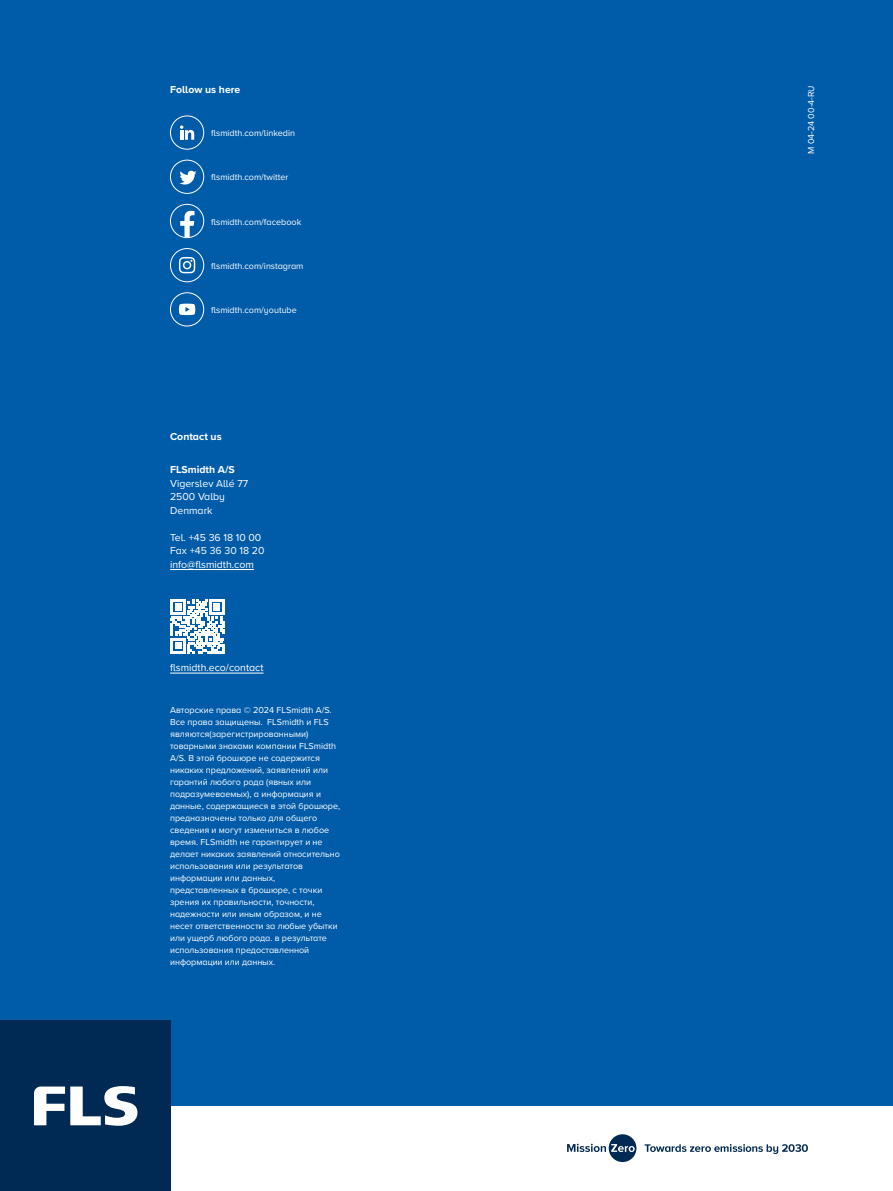
<style>
.page{position:relative;width:893px;height:1191px;background:#fff}
.page>*{position:absolute;margin:0;border:0;box-sizing:border-box;transform-origin:0 0}
.t1{font:10.5px/13.5px "Proxima Nova";color:#fff}
.t2{font:700 10.5px "Proxima Nova";color:#fff}
.t3{font:9px/12px "Proxima Nova";color:#fff}
</style>
<div class="page">
<div style="left:0;top:0;width:893px;height:1106px;background:#005ca9"></div>
<svg style="left:567px;top:1134px;width:69px;height:28px"></svg>
<svg style="left:645px;top:1144px;width:163px;height:10px"></svg>
<div style="left:170px;top:160px;width:34px;height:34px;border:1px solid #fff;border-radius:50%"></div>
<svg style="left:179px;top:170px;width:17px;height:14px"></svg>
<div style="left:170px;top:248px;width:34px;height:34px;border:1px solid #fff;border-radius:50%"></div>
<svg style="left:179px;top:257px;width:16px;height:16px"></svg>
<div style="left:170px;top:292px;width:34px;height:34px;border:1px solid #fff;border-radius:50%"></div>
<svg style="left:179px;top:304px;width:16px;height:11px"></svg>
<div style="left:170px;top:116px;width:34px;height:34px;border:1px solid #fff;border-radius:50%"></div>
<svg style="left:180px;top:125px;width:14px;height:15px"></svg>
<svg style="left:180px;top:211px;width:15px;height:27px"></svg>
<div style="left:170px;top:204px;width:34px;height:34px;border:1px solid #fff;border-radius:50%"></div>
<hr style="left:170px;top:673px;width:93px;height:1px;background:#fff">
<hr style="left:170px;top:569px;width:84px;height:1px;background:#fff">
<svg style="left:171px;top:599px;width:53px;height:54px"></svg>
<div style="left:0;top:1020px;width:170px;height:171px;background:#002a53"></div>
<svg style="left:34px;top:1086px;width:103px;height:39px"></svg>
<p class="t2" style="left:170px;top:82px;width:72px">Follow us here</p>
<p class="t3" style="left:211px;top:127px;width:85px">flsmidth.com/linkedin</p>
<p class="t3" style="left:211px;top:171px;width:79px">flsmidth.com/twitter</p>
<p class="t3" style="left:211px;top:215px;width:92px">flsmidth.com/facebook</p>
<p class="t3" style="left:211px;top:259px;width:94px">flsmidth.com/instagram</p>
<p class="t3" style="left:211px;top:303px;width:87px">flsmidth.com/youtube</p>
<p class="t2" style="left:170px;top:429px;width:53px">Contact us</p>
<p class="t2" style="left:170px;top:462px;width:66px">FLSmidth A/S</p>
<p class="t1" style="left:170px;top:476px;width:80px">Vigerslev Allé 77<br>2500 Valby<br>Denmark</p>
<p class="t1" style="left:170px;top:530px;width:96px">Tel. +45 36 18 10 00<br>Fax +45 36 30 18 20 info@flsmidth.com</p>
<p class="t1" style="left:170px;top:660px;width:95px">flsmidth.eco/contact</p>
<p class="t3" style="left:170px;top:704px;width:172px">Авторские права © 2024 FLSmidth A/S.<br>Все права защищены. FLSmidth и FLS являются(зарегистрированными) товарными знаками компании FLSmidth A/S. В этой брошюре не содержится никаких предложений, заявлений или гарантий любого рода (явных или подразумеваемых), а информация и данные, содержащиеся в этой брошюре, предназначены только для общего сведения и могут измениться в любое время. FLSmidth не гарантирует и не делает никаких заявлений относительно использования или результатов информации или данных, представленных в брошюре, с точки зрения их правильности, точности, надежности или иным образом, и не несет ответственности за любые убытки или ущерб любого рода. в результате использования предоставленной информации или данных.</p>
<p class="t3" style="left:805px;top:154px;width:70px;rotate:-90deg">M 04-24 00-4-RU</p>
</div>
